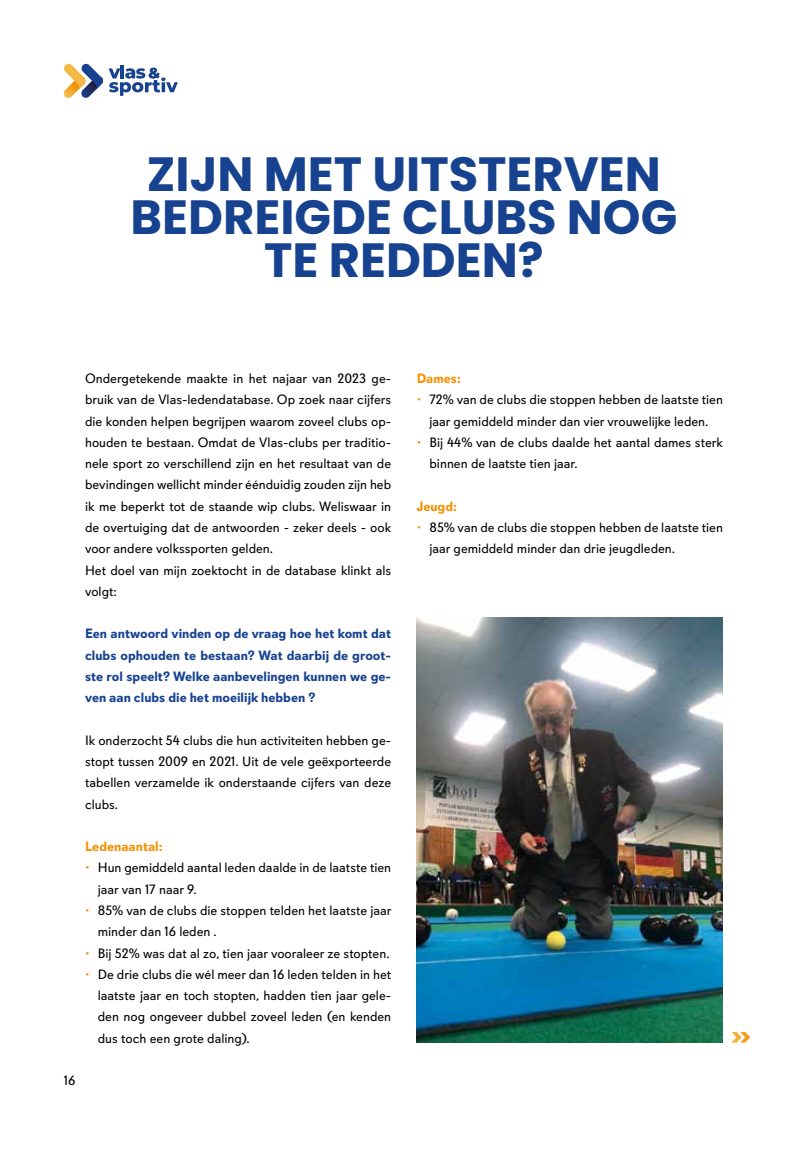
<style>
.page{position:relative;width:808px;height:1149px;background:#fff}
.page>*{position:absolute;margin:0;border:0;box-sizing:border-box;transform-origin:0 0}
.t1{font:700 48px/42.6px "Poppins";color:#174290;text-align:center}
.t2{font:13.5px/21.3px "Davis Sans";color:#000}
.t3{font:700 13.5px/21.3px "Davis Sans";color:#174290;text-align:justify}
.t4{font:700 13.5px "Davis Sans";color:#f39207}
.s1{color:#f39207}
</style>
<div class="page">
<img style="left:86px;top:90px;width:10px;height:8px">
<img style="left:64px;top:90px;width:22px;height:8px">
<svg style="left:64px;top:64px;width:39px;height:26px"></svg>
<svg style="left:109px;top:65px;width:69px;height:31px"></svg>
<img style="left:417px;top:617px;width:306px;height:425px">
<svg style="left:731px;top:1032px;width:19px;height:10px"></svg>
<h1 class="t1" style="left:131px;top:153px;width:548px">ZIJN MET UITSTERVEN<br>BEDREIGDE CLUBS NOG<br>TE REDDEN?</h1>
<p class="t2" style="left:85px;top:368px;width:308px">Ondergetekende maakte in het najaar van 2023 ge&shy;bruik van de Vlas-ledendatabase. Op zoek naar cijfers die konden helpen begrijpen waarom zoveel clubs op&shy;houden te bestaan. Omdat de Vlas-clubs per traditio&shy;nele sport zo verschillend zijn en het resultaat van de bevindingen wellicht minder éénduidig zouden zijn heb ik me beperkt tot de staande wip clubs. Weliswaar in de overtuiging dat de antwoorden - zeker deels - ook voor andere volkssporten gelden.<br>Het doel van mijn zoektocht in de database klinkt als volgt:</p>
<p class="t3" style="left:85px;top:623px;width:308px">Een antwoord vinden op de vraag hoe het komt dat clubs ophouden te bestaan? Wat daarbij de groot&shy;ste rol speelt? Welke aanbevelingen kunnen we ge&shy;ven aan clubs die het moeilijk hebben ?</p>
<p class="t2" style="left:85px;top:729px;width:308px;text-align:justify">Ik onderzocht 54 clubs die hun activiteiten hebben ge&shy;stopt tussen 2009 en 2021. Uit de vele geëxporteerde tabellen verzamelde ik onderstaande cijfers van deze clubs.</p>
<p class="t4" style="left:85px;top:838px;width:79px">Ledenaantal:</p>
<p class="t2" style="left:98px;top:857px;width:295px;text-indent:-13px"><span class="s1">•</span> Hun gemiddeld aantal leden daalde in de laatste tien jaar van 17 naar 9.</p>
<p class="t2" style="left:98px;top:899px;width:295px;text-indent:-13px"><span class="s1">•</span> 85% van de clubs die stoppen telden het laatste jaar minder dan 16 leden .</p>
<p class="t2" style="left:85px;top:942px;width:306px"><span class="s1">•</span> Bij 52% was dat al zo, tien jaar vooraleer ze stopten.</p>
<p class="t2" style="left:98px;top:963px;width:295px;text-align:justify;text-indent:-13px"><span class="s1">•</span> De drie clubs die wél meer dan 16 leden telden in het laatste jaar en toch stopten, hadden tien jaar gele&shy;den nog ongeveer dubbel zoveel leden (en kenden dus toch een grote daling).</p>
<p class="t2" style="left:64px;top:1069px;width:13px">16</p>
<p class="t4" style="left:417px;top:370px;width:46px">Dames:</p>
<p class="t2" style="left:417px;top:389px;width:308px;text-align:center"><span class="s1">•</span> 72% van de clubs die stoppen hebben de laatste tien jaar gemiddeld minder dan vier vrouwelijke leden.</p>
<p class="t2" style="left:429px;top:431px;width:295px;text-indent:-13px"><span class="s1">•</span> Bij 44% van de clubs daalde het aantal dames sterk binnen de laatste tien jaar.</p>
<p class="t4" style="left:417px;top:498px;width:42px">Jeugd:</p>
<p class="t2" style="left:429px;top:516px;width:295px;text-indent:-13px"><span class="s1">•</span> 85% van de clubs die stoppen hebben de laatste tien jaar gemiddeld minder dan drie jeugdleden.</p>
</div>
